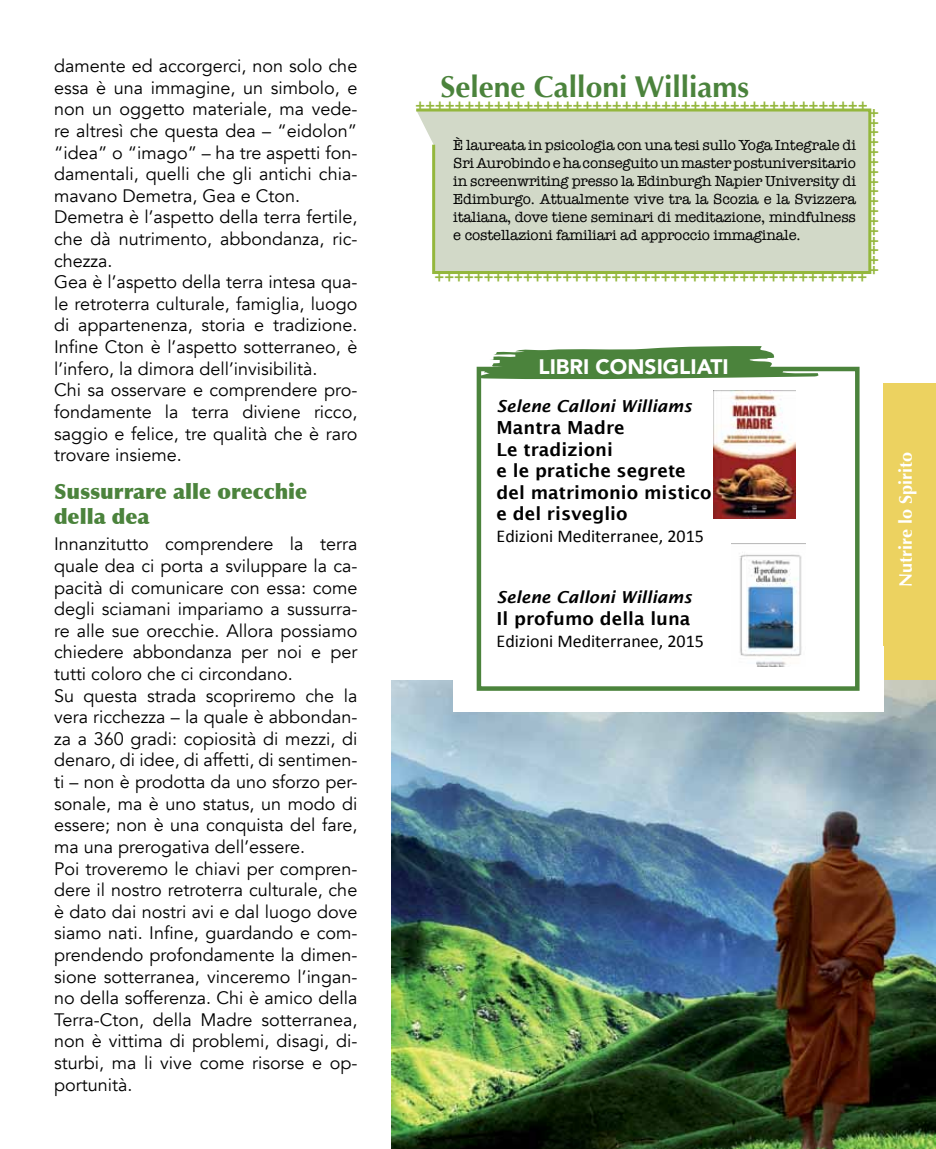
<style>
.page{position:relative;width:936px;height:1149px;background:#fff}
.page>*{position:absolute;margin:0;border:0;box-sizing:border-box;transform-origin:0 0}
.t1{font:700 30px "Optima";color:#4b833c}
.t2{font:900 21px/25.2px "Optima";color:#4b833c}
.t3{font:900 21px "Avenir";color:#fff}
.t4{font:18px/21.6px "Avenir";color:#000}
.t5{font:700 18px "Anonymous Pro";color:#94b73d}
.t6{font:600 18px/21.6px "Lucida Sans";color:#000}
.t7{font:18px "Calibri";color:#000}
.t8{font:700 18px "Optima";color:#fff}
.t9{font:italic 600 16.5px "Lucida Sans";color:#000}
.t10{font:15px/18px "American Typewriter";letter-spacing:-.01em;color:#000;text-align:justify}
</style>
<div class="page">
<div style="left:883px;top:383px;width:52px;height:765px;background:#ecd260"></div>
<img style="left:391px;top:680px;width:544px;height:468px">
<svg style="left:416px;top:108px;width:456px;height:166px;background:#d0d8c3"></svg>
<div style="left:453px;top:646px;width:430px;height:65px;background:#fff"></div>
<div style="left:476px;top:366px;width:383px;height:324px;background:#fff;border:4px solid #4b833c"></div>
<svg style="left:476px;top:346px;width:344px;height:34px"></svg>
<img style="left:713px;top:390px;width:82px;height:128px">
<img style="left:731px;top:543px;width:74px;height:123px">
<p class="t4" style="left:54px;top:55px;width:305px">damente ed accorgerci, non solo che essa è una immagine, un simbolo, e non un oggetto materiale, ma vede&shy;re altresì che questa dea – “eidolon” “idea” o “imago” – ha tre aspetti fon&shy;damentali, quelli che gli antichi chia&shy;mavano Demetra, Gea e Cton.<br>Demetra è l’aspetto della terra fertile, che dà nutrimento, abbondanza, ric&shy;chezza.<br>Gea è l’aspetto della terra intesa qua&shy;le retroterra culturale, famiglia, luogo di appartenenza, storia e tradizione.<br>Infine Cton è l’aspetto sotterraneo, è l’infero, la dimora dell’invisibilità.<br>Chi sa osservare e comprendere pro&shy;fondamente la terra diviene ricco, saggio e felice, tre qualità che è raro trovare insieme.</p>
<p class="t2" style="left:54px;top:479px;width:255px">Sussurrare alle orecchie della dea</p>
<p class="t4" style="left:54px;top:533px;width:305px">Innanzitutto comprendere la terra quale dea ci porta a sviluppare la ca&shy;pacità di comunicare con essa: come degli sciamani impariamo a sussurra&shy;re alle sue orecchie. Allora possiamo chiedere abbondanza per noi e per tutti coloro che ci circondano.<br>Su questa strada scopriremo che la vera ricchezza – la quale è abbondan&shy;za a 360 gradi: copiosità di mezzi, di denaro, di idee, di affetti, di sentimen&shy;ti – non è prodotta da uno sforzo per&shy;sonale, ma è uno status, un modo di essere; non è una conquista del fare, ma una prerogativa dell’essere.<br>Poi troveremo le chiavi per compren&shy;dere il nostro retroterra culturale, che è dato dai nostri avi e dal luogo dove siamo nati. Infine, guardando e com&shy;prendendo profondamente la dimen&shy;sione sotterranea, vinceremo l’ingan&shy;no della sofferenza. Chi è amico della Terra-Cton, della Madre sotterranea, non è vittima di problemi, disagi, di&shy;sturbi, ma li vive come risorse e op&shy;portunità.</p>
<h1 class="t1" style="left:440px;top:69px;width:310px">Selene Calloni Williams</h1>
<p class="t10" style="left:453px;top:136px;width:404px">È laureata in psicologia con una tesi sullo Yoga Integrale di Sri Aurobindo e ha conseguito un master postuniversitario in screenwriting presso la Edinburgh Napier University di Edimburgo. Attualmente vive tra la Scozia e la Svizzera italiana, dove tiene seminari di meditazione, mindfulness e costellazioni familiari ad approccio immaginale.</p>
<p class="t5" style="left:416px;top:94px;width:454px">++++++++++++++++++++++++++++++++++++++++++++++</p>
<p class="t5" style="left:886px;top:109px;width:169px;rotate:90deg">+++++++++++++++++</p>
<p class="t5" style="left:866px;top:289px;width:434px;rotate:-180deg">++++++++++++++++++++++++++++++++++++++++++++</p>
<p class="t3" style="left:538px;top:349px;width:192px">LIBRI CONSIGLIATI</p>
<p class="t9" style="left:496px;top:397px;width:197px">Selene Calloni Williams</p>
<p class="t6" style="left:496px;top:416px;width:217px">Mantra Madre<br>Le tradizioni<br>e le pratiche segrete del matrimonio mistico e del risveglio</p>
<p class="t7" style="left:496px;top:524px;width:209px">Edizioni Mediterranee, 2015</p>
<p class="t9" style="left:496px;top:588px;width:197px">Selene Calloni Williams</p>
<p class="t6" style="left:496px;top:607px;width:195px">Il profumo della luna</p>
<p class="t7" style="left:496px;top:629px;width:209px">Edizioni Mediterranee, 2015</p>
<p class="t8" style="left:895px;top:587px;width:137px;rotate:-90deg">Nutrire lo Spirito</p>
</div>
